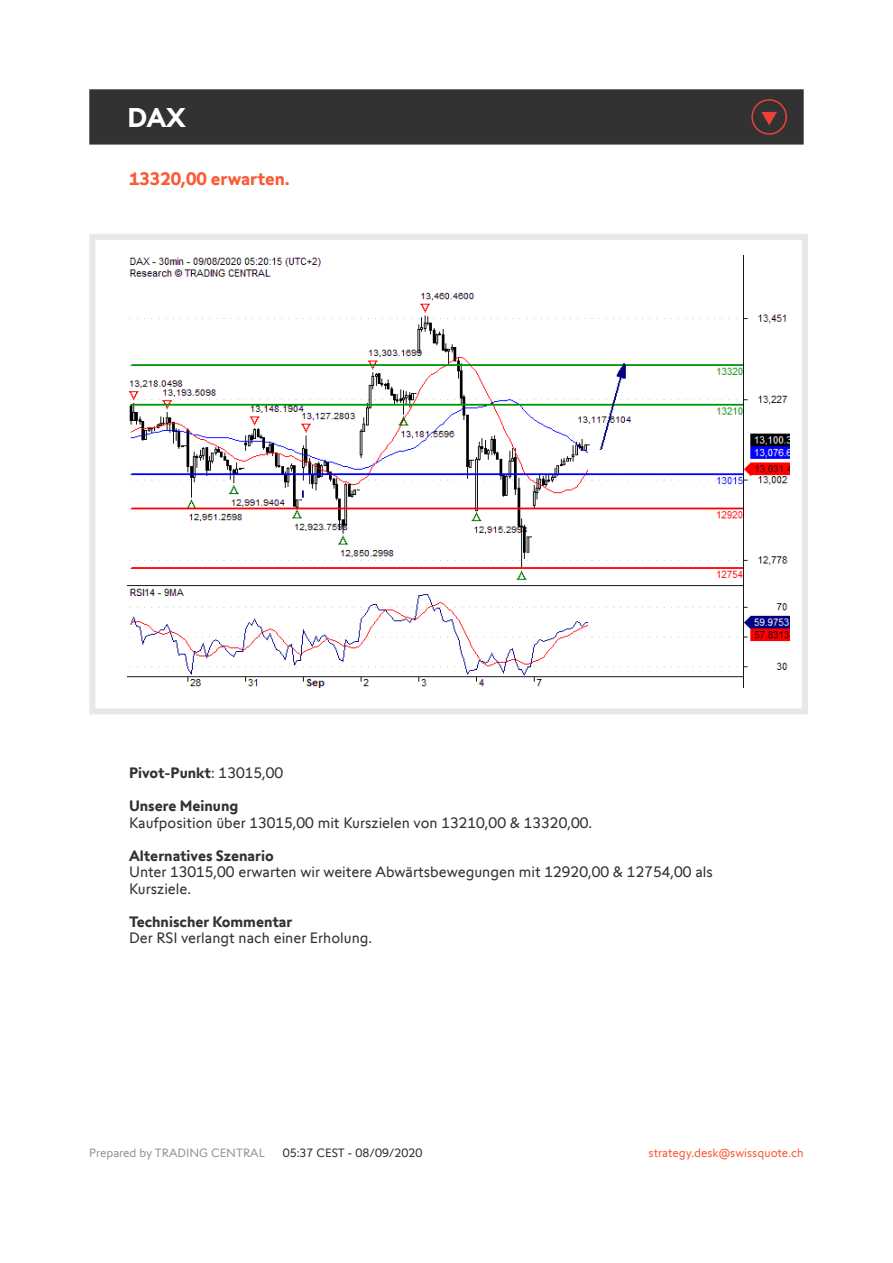
<style>
.page{position:relative;width:893px;height:1263px;background:#fff}
.page>*{position:absolute;margin:0;border:0;box-sizing:border-box;transform-origin:0 0}
.t1{font:700 27px "Swissquote CT";color:#fff}
.t2{font:700 18px "Swissquote CT";color:#fa5b35}
.t3{font:15px/16.5px "Swissquote CT";color:#323232}
.t4{font:700 15px "Swissquote CT";color:#323232}
.t5{font:12px "Swissquote CT";color:#fa5b35}
.t6{font:12px "Swissquote CT";color:#939598}
.t7{font:12px "Swissquote CT";color:#323232}
.s1{font-weight:400}
</style>
<div class="page">
<div style="left:89px;top:234px;width:719px;height:480px;border:6px solid #e9e8e7"></div>
<div style="left:89px;top:89px;width:715px;height:56px;background:#323232;border:2px solid #323232"></div>
<img style="left:128px;top:255px;width:661px;height:432px">
<svg style="left:751px;top:99px;width:36px;height:36px"></svg>
<h1 class="t1" style="left:128px;top:101px;width:60px">DAX</h1>
<p class="t2" style="left:129px;top:168px;width:162px">13320,00 erwarten.</p>
<p class="t4" style="left:129px;top:764px;width:156px">Pivot-Punkt<span class="s1">: 13015,00</span></p>
<p class="t4" style="left:129px;top:797px;width:111px">Unsere Meinung</p>
<p class="t3" style="left:129px;top:814px;width:465px">Kaufposition über 13015,00 mit Kurszielen von 13210,00 &amp; 13320,00.</p>
<p class="t4" style="left:129px;top:846px;width:146px">Alternatives Szenario</p>
<p class="t3" style="left:129px;top:864px;width:585px">Unter 13015,00 erwarten wir weitere Abwärtsbewegungen mit 12920,00 &amp; 12754,00 als<br>Kursziele.</p>
<p class="t4" style="left:129px;top:912px;width:165px">Technischer Kommentar</p>
<p class="t3" style="left:129px;top:930px;width:245px">Der RSI verlangt nach einer Erholung.</p>
<p class="t6" style="left:89px;top:1145px;width:177px">Prepared by TRADING CENTRAL</p>
<p class="t7" style="left:283px;top:1145px;width:141px">05:37 CEST - 08/09/2020</p>
<p class="t5" style="left:649px;top:1145px;width:157px">strategy.desk@swissquote.ch</p>
</div>
